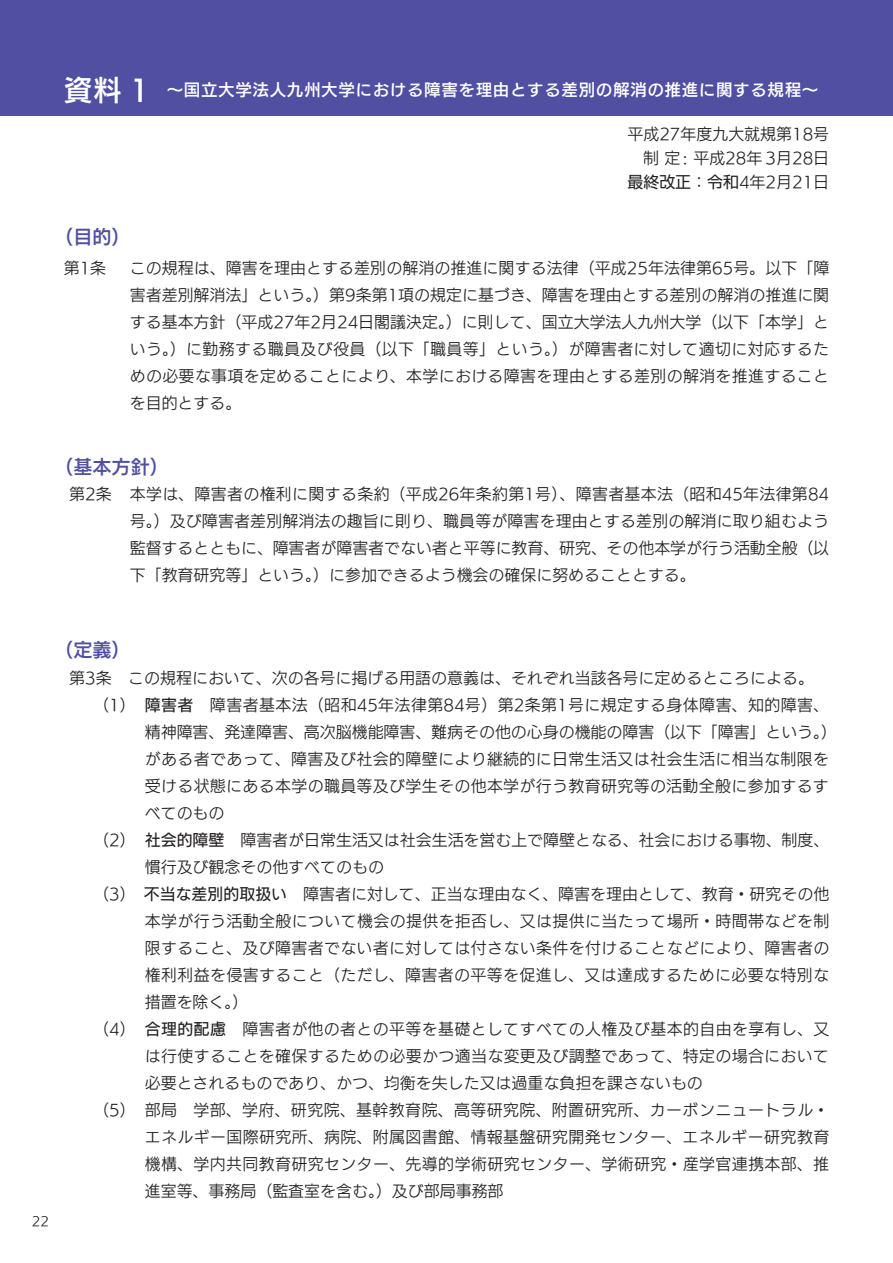
<style>
.page{position:relative;width:893px;height:1263px;background:#fff}
.page>*{position:absolute;margin:0;border:0;box-sizing:border-box;transform-origin:0 0}
.t1{font:19.2px "UD Kakugo Small Pr 6 DB";color:#504fa1}
.t2{font:16.65px "UD Kakugo Small Pr 6 DB";letter-spacing:.035em;color:#fff}
.t3{font:15.9px/27px "UD Kakugo Small Pr 6 R";letter-spacing:.02em;color:#231f20;text-align:justify}
.t4{font:15.9px/24px "UD Kakugo Small Pr 6 R";color:#231f20;text-align:right}
.t5{font:15.9px "Shin Go Pro";color:#231f20}
.t6{font:12.75px "UD Kakugo Small Pr 6 R";color:#231f20}
.s1{font-size:28.65px}
.s2{font-family:"UD Kakugo Small Pr 6 R"}
.s3{font-family:"UD Kakugo Small Pr 6 M"}
</style>
<div class="page">
<div style="left:0;top:0;width:893px;height:116px;background:#504fa1"></div>
<p class="t2" style="left:64px;top:81px;width:756px"><span class="s1">資料 1</span> 〜国立大学法人九州大学における障害を理由とする差別の解消の推進に関する規程〜</p>
<p class="t4" style="left:627px;top:123px;width:203px">平成27年度九大就規第18号制 定 : 平成28年 3月28日</p>
<p class="t5" style="left:627px;top:169px;width:203px">最終改正：令和<span class="s2">4年2月21日</span></p>
<p class="t1" style="left:54px;top:226px;width:78px">（目的）</p>
<p class="t3" style="left:64px;top:255px;width:44px">第1条</p>
<p class="t3" style="left:130px;top:255px;width:701px">この規程は、障害を理由とする差別の解消の推進に関する法律（平成25年法律第65号。以下「障害者差別解消法」という。）第9条第1項の規定に基づき、障害を理由とする差別の解消の推進に関する基本方針（平成27年2月24日閣議決定。）に則して、国立大学法人九州大学（以下「本学」という。）に勤務する職員及び役員（以下「職員等」という。）が障害者に対して適切に対応するための必要な事項を定めることにより、本学における障害を理由とする差別の解消を推進することを目的とする。</p>
<p class="t1" style="left:54px;top:456px;width:116px">（基本方針）</p>
<p class="t3" style="left:130px;top:481px;width:701px;text-indent:-60px">第2条 本学は、障害者の権利に関する条約（平成26年条約第1号）、障害者基本法（昭和45年法律第84号。）及び障害者差別解消法の趣旨に則り、職員等が障害を理由とする差別の解消に取り組むよう監督するとともに、障害者が障害者でない者と平等に教育、研究、その他本学が行う活動全般（以下「教育研究等」という。）に参加できるよう機会の確保に努めることとする。</p>
<p class="t6" style="left:32px;top:1214px;width:18px">22</p>
<p class="t1" style="left:54px;top:639px;width:78px">（定義）</p>
<p class="t4" style="left:69px;top:666px;width:746px">第3条 この規程において、次の各号に掲げる用語の意義は、それぞれ当該各号に定めるところによる。</p>
<p class="t3" style="left:93px;top:692px;width:737px">（1）<span class="s3">障害者</span>　障害者基本法（昭和45年法律第84号）第2条第1号に規定する身体障害、知的障害、</p>
<p class="t4" style="left:145px;top:720px;width:694px">精神障害、発達障害、高次脳機能障害、難病その他の心身の機能の障害（以下「障害」という。）</p>
<p class="t3" style="left:145px;top:746px;width:686px">がある者であって、障害及び社会的障壁により継続的に日常生活又は社会生活に相当な制限を</p>
<p class="t3" style="left:145px;top:773px;width:686px">受ける状態にある本学の職員等及び学生その他本学が行う教育研究等の活動全般に参加するす</p>
<p class="t3" style="left:145px;top:800px;width:81px">べてのもの</p>
<p class="t4" style="left:93px;top:828px;width:737px">（2）<span class="s3">社会的障壁</span>　障害者が日常生活又は社会生活を営む上で障壁となる、社会における事物、制度、</p>
<p class="t4" style="left:145px;top:855px;width:241px">慣行及び観念その他すべてのもの</p>
<p class="t4" style="left:93px;top:882px;width:737px">（3）　<span class="s3">不当な差別的取扱い</span>　障害者に対して、正当な理由なく、障害を理由として、教育・研究その他</p>
<p class="t3" style="left:145px;top:908px;width:686px">本学が行う活動全般について機会の提供を拒否し、又は提供に当たって場所・時間帯などを制</p>
<p class="t3" style="left:145px;top:935px;width:686px">限すること、及び障害者でない者に対しては付さない条件を付けることなどにより、障害者の</p>
<p class="t3" style="left:145px;top:962px;width:686px">権利利益を侵害すること（ただし、障害者の平等を促進し、又は達成するために必要な特別な</p>
<p class="t3" style="left:145px;top:989px;width:105px">措置を除く。）</p>
<p class="t3" style="left:93px;top:1016px;width:737px">（4）<span class="s3">合理的配慮</span>　障害者が他の者との平等を基礎としてすべての人権及び基本的自由を享有し、又</p>
<p class="t3" style="left:145px;top:1043px;width:686px">は行使することを確保するための必要かつ適当な変更及び調整であって、特定の場合において</p>
<p class="t4" style="left:145px;top:1071px;width:560px">必要とされるものであり、かつ、均衡を失した又は過重な負担を課さないもの</p>
<p class="t3" style="left:93px;top:1097px;width:737px">（5）部局　学部、学府、研究院、基幹教育院、高等研究院、附置研究所、カーボンニュートラル・</p>
<p class="t3" style="left:145px;top:1124px;width:686px">エネルギー国際研究所、病院、附属図書館、情報基盤研究開発センター、エネルギー研究教育</p>
<p class="t3" style="left:145px;top:1151px;width:686px">機構、学内共同教育研究センター、先導的学術研究センター、学術研究・産学官連携本部、推</p>
<p class="t4" style="left:145px;top:1179px;width:360px">進室等、事務局（監査室を含む。）及び部局事務部</p>
</div>
